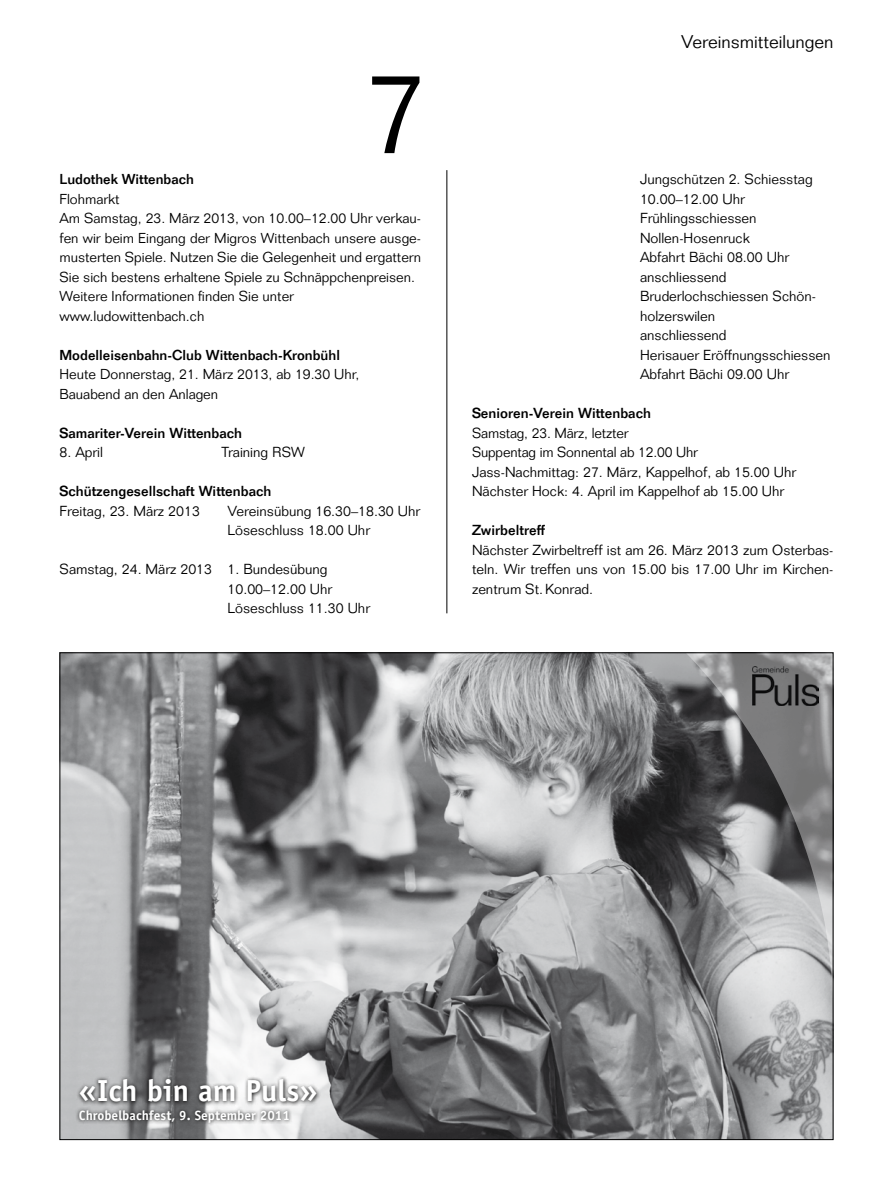
<style>
.page{position:relative;width:893px;height:1191px;background:#fff}
.page>*{position:absolute;margin:0;border:0;box-sizing:border-box;transform-origin:0 0}
.t1{font:300 114px "Folio";color:#000}
.t2{font:700 30.45px "Officina Sans";color:#fff}
.t3{font:300 18px "Folio";color:#000}
.t4{font:300 14.25px/19.5px "Folio";color:#000}
.t5{font:500 14.25px "Folio";color:#000}
.t6{font:300 14.1px/19.5px "Folio";color:#000}
.t7{font:500 14.1px "Folio";color:#000}
.t8{font:700 13.5px "Officina Sans";color:#fff}
</style>
<div class="page">
<hr style="left:446px;top:170px;width:1px;height:443px;background:#000">
<img style="left:59px;top:652px;width:772px;height:487px">
<svg style="left:686px;top:654px;width:145px;height:369px;background:#8c8c8e"></svg>
<img style="left:753px;top:666px;width:65px;height:39px">
<svg style="left:76px;top:1106px;width:217px;height:21px;background:#9c9c9d"></svg>
<svg style="left:76px;top:1075px;width:245px;height:31px;background:#8f9090"></svg>
<h1 class="t1" style="left:364px;top:45px;width:65px">7</h1>
<p class="t7" style="left:60px;top:171px;width:136px">Ludothek Wittenbach</p>
<p class="t6" style="left:60px;top:189px;width:363px">Flohmarkt<br>Am Samstag, 23. März 2013, von 10.00–12.00 Uhr verkau&shy;fen wir beim Eingang der Migros Wittenbach unsere ausge&shy;musterten Spiele. Nutzen Sie die Gelegenheit und ergattern Sie sich bestens erhaltene Spiele zu Schnäppchenpreisen.<br>Weitere Informationen finden Sie unter</p>
<p class="t4" style="left:60px;top:306px;width:146px">www.ludowittenbach.ch</p>
<p class="t7" style="left:60px;top:346px;width:282px">Modelleisenbahn-Club Wittenbach-Kronbühl</p>
<p class="t6" style="left:60px;top:364px;width:301px">Heute Donnerstag, 21. März 2013, ab 19.30 Uhr,<br>Bauabend an den Anlagen</p>
<p class="t5" style="left:60px;top:424px;width:184px">Samariter-Verein Wittenbach</p>
<p class="t4" style="left:60px;top:442px;width:45px">8. April</p>
<p class="t4" style="left:222px;top:442px;width:85px">Training RSW</p>
<p class="t5" style="left:60px;top:483px;width:213px">Schützengesellschaft Wittenbach</p>
<p class="t4" style="left:60px;top:501px;width:142px">Freitag, 23. März 2013</p>
<p class="t4" style="left:228px;top:501px;width:194px">Vereinsübung 16.30–18.30 Uhr<br>Löseschluss 18.00 Uhr</p>
<p class="t4" style="left:228px;top:559px;width:144px;text-indent:-168px">Samstag, 24. März 2013 1. Bundesübung<br>10.00–12.00 Uhr<br>Löseschluss 11.30 Uhr</p>
<p class="t3" style="left:681px;top:31px;width:154px">Vereinsmitteilungen</p>
<p class="t4" style="left:640px;top:169px;width:192px">Jungschützen 2. Schiesstag<br>10.00–12.00 Uhr<br>Frühlingsschiessen<br>Nollen-Hosenruck<br>Abfahrt Bächi 08.00 Uhr anschliessend<br>Bruderlochschiessen Schön&shy;holzerswilen<br>anschliessend<br>Herisauer Eröffnungsschiessen<br>Abfahrt Bächi 09.00 Uhr</p>
<p class="t5" style="left:472px;top:404px;width:180px">Senioren-Verein Wittenbach</p>
<p class="t4" style="left:472px;top:423px;width:326px">Samstag, 23. März, letzter<br>Suppentag im Sonnental ab 12.00 Uhr Jass-Nachmittag: 27. März, Kappelhof, ab 15.00 Uhr Nächster Hock: 4. April im Kappelhof ab 15.00 Uhr</p>
<p class="t5" style="left:472px;top:522px;width:75px">Zwirbeltreff</p>
<p class="t4" style="left:472px;top:540px;width:363px;text-align:justify">Nächster Zwirbeltreff ist am 26. März 2013 zum Osterbas&shy;teln. Wir treffen uns von 15.00 bis 17.00 Uhr im Kirchen&shy;zentrum St.Konrad.</p>
<h2 class="t2" style="left:79px;top:1071px;width:240px">«Ich bin am Puls»</h2>
<p class="t8" style="left:79px;top:1106px;width:212px">Chrobelbachfest, 9. September 2011</p>
</div>
